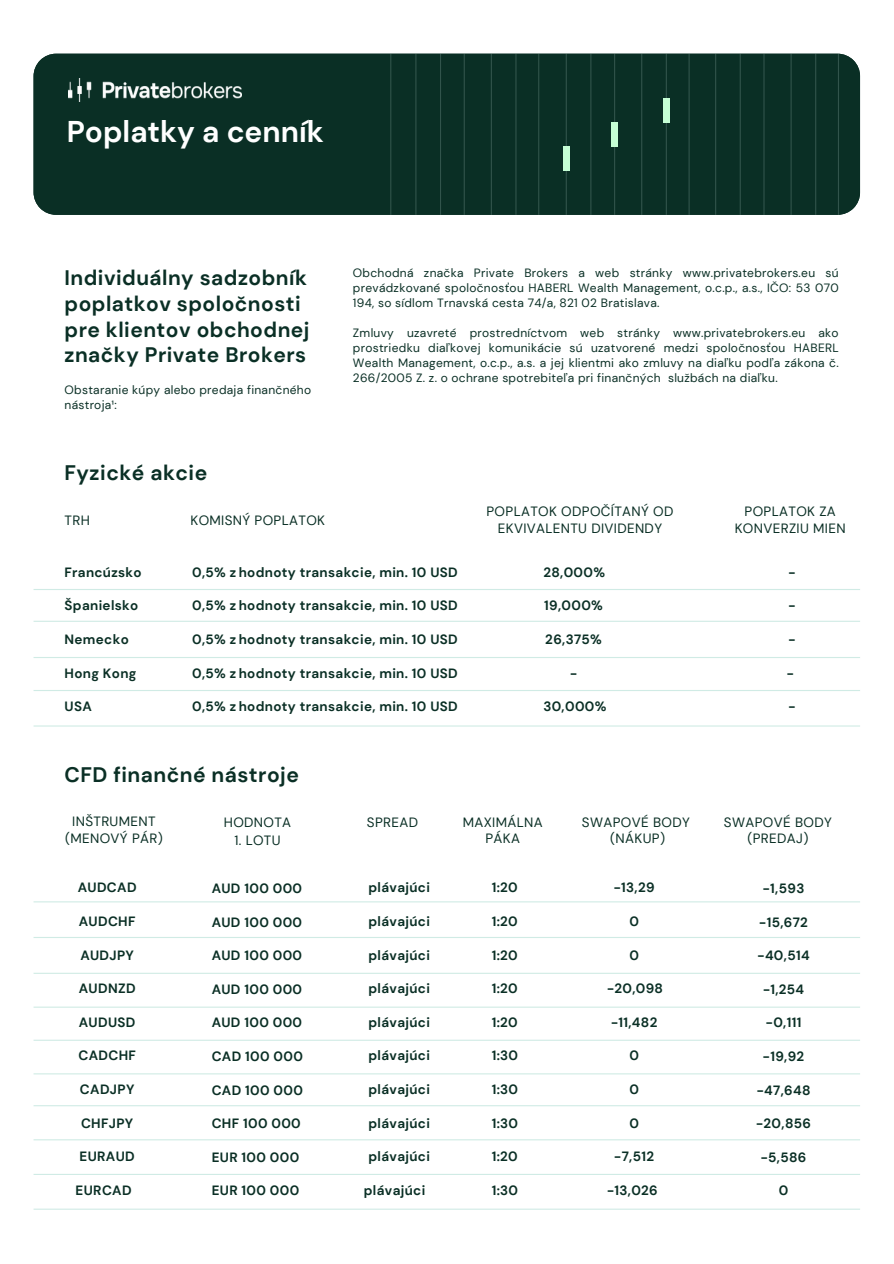
<style>
.page{position:relative;width:894px;height:1264px;background:#fff}
.page>*{position:absolute;margin:0;border:0;box-sizing:border-box;transform-origin:0 0}
.t1{font:700 30px "DM Sans";color:#fff}
.t2{font:700 21px/25.8px "DM Sans";letter-spacing:.025em;color:#0a2f25}
.t3{font:700 13.5px "DM Sans";letter-spacing:.025em;color:#0a2f25}
.t4{font:13.5px/16.8px "DM Sans";letter-spacing:.025em;color:#0a2f25;text-align:center}
.t5{font:12px/15px "DM Sans";letter-spacing:.025em;color:#0a2f25;text-align:justify}
</style>
<div class="page">
<div style="left:34px;top:54px;width:825px;height:161px;background:#0a2f25"></div>
<hr style="left:714px;top:54px;width:2px;height:161px;background:#d0ebe5">
<hr style="left:739px;top:54px;width:1px;height:161px;background:#d0ebe5">
<hr style="left:763px;top:54px;width:1px;height:161px;background:#d0ebe5">
<hr style="left:814px;top:54px;width:2px;height:161px;background:#d0ebe5">
<hr style="left:837px;top:54px;width:1px;height:161px;background:#d0ebe5">
<hr style="left:790px;top:54px;width:1px;height:161px;background:#d0ebe5">
<hr style="left:565px;top:54px;width:1px;height:161px;background:#d0ebe5">
<hr style="left:590px;top:54px;width:1px;height:161px;background:#d0ebe5">
<hr style="left:614px;top:54px;width:1px;height:161px;background:#d0ebe5">
<hr style="left:665px;top:54px;width:1px;height:161px;background:#d0ebe5">
<hr style="left:688px;top:54px;width:1px;height:161px;background:#d0ebe5">
<hr style="left:641px;top:54px;width:1px;height:161px;background:#d0ebe5">
<hr style="left:415px;top:54px;width:1px;height:161px;background:#d0ebe5">
<hr style="left:440px;top:54px;width:1px;height:161px;background:#d0ebe5">
<hr style="left:463px;top:54px;width:1px;height:161px;background:#d0ebe5">
<hr style="left:515px;top:54px;width:1px;height:161px;background:#d0ebe5">
<hr style="left:538px;top:54px;width:1px;height:161px;background:#d0ebe5">
<hr style="left:490px;top:54px;width:2px;height:161px;background:#d0ebe5">
<hr style="left:390px;top:54px;width:1px;height:161px;background:#d0ebe5">
<div style="left:663px;top:98px;width:6px;height:24px;background:#c5ffd5"></div>
<div style="left:611px;top:122px;width:6px;height:24px;background:#c5ffd5"></div>
<div style="left:563px;top:146px;width:6px;height:24px;background:#c5ffd5"></div>
<hr style="left:34px;top:589px;width:825px;height:1px;background:#d0ebe5">
<hr style="left:34px;top:620px;width:825px;height:2px;background:#d0ebe5">
<hr style="left:34px;top:657px;width:825px;height:1px;background:#d0ebe5">
<hr style="left:34px;top:690px;width:825px;height:1px;background:#d0ebe5">
<hr style="left:34px;top:725px;width:825px;height:1px;background:#d0ebe5">
<hr style="left:34px;top:901px;width:825px;height:1px;background:#d0ebe5">
<hr style="left:34px;top:936px;width:825px;height:2px;background:#d0ebe5">
<hr style="left:34px;top:972px;width:825px;height:1px;background:#d0ebe5">
<hr style="left:34px;top:1006px;width:825px;height:1px;background:#d0ebe5">
<hr style="left:34px;top:1039px;width:825px;height:1px;background:#d0ebe5">
<hr style="left:34px;top:1073px;width:825px;height:1px;background:#d0ebe5">
<hr style="left:34px;top:1105px;width:825px;height:1px;background:#d0ebe5">
<hr style="left:34px;top:1139px;width:825px;height:1px;background:#d0ebe5">
<hr style="left:34px;top:1173px;width:825px;height:1px;background:#d0ebe5">
<hr style="left:34px;top:1208px;width:825px;height:1px;background:#d0ebe5">
<img style="left:69px;top:79px;width:172px;height:22px">
<h4 class="t1" style="left:67px;top:112px;width:258px">Poplatky a cenník</h4>
<h4 class="t2" style="left:64px;top:265px;width:246px">Individuálny sadzobník poplatkov spoločnosti pre klientov obchodnej značky Private Brokers</h4>
<p class="t5" style="left:64px;top:382px;width:248px">Obstaranie kúpy alebo predaja finančného nástroja¹:</p>
<p class="t2" style="left:64px;top:459px;width:144px">Fyzické akcie</p>
<h4 class="t4" style="left:64px;top:511px;width:27px">TRH</h4>
<h4 class="t4" style="left:190px;top:511px;width:136px">KOMISNÝ POPLATOK</h4>
<p class="t5" style="left:353px;top:265px;width:487px">Obchodná značka Private Brokers a web stránky www.privatebrokers.eu sú prevádzkované spoločnosťou HABERL Wealth Management, o.c.p., a.s., IČO: 53 070<br>194, so sídlom Trnavská cesta 74/a, 821 02 Bratislava.</p>
<h4 class="t5" style="left:353px;top:325px;width:487px">Zmluvy uzavreté prostredníctvom web stránky www.privatebrokers.eu ako prostriedku diaľkovej komunikácie sú uzatvorené medzi spoločnosťou HABERL Wealth Management, o.c.p., a.s. a jej klientmi ako zmluvy na diaľku podľa zákona č.<br>266/2005 Z. z. o ochrane spotrebiteľa pri finančných službách na diaľku.</h4>
<h4 class="t4" style="left:486px;top:503px;width:188px">POPLATOK ODPOČÍTANÝ OD<br>EKVIVALENTU DIVIDENDY</h4>
<h5 class="t4" style="left:734px;top:503px;width:112px">POPLATOK ZA<br>KONVERZIU MIEN</h5>
<p class="t3" style="left:64px;top:563px;width:79px">Francúzsko</p>
<p class="t3" style="left:64px;top:597px;width:75px">Španielsko</p>
<p class="t3" style="left:64px;top:630px;width:66px">Nemecko</p>
<p class="t3" style="left:64px;top:664px;width:74px">Hong Kong</p>
<p class="t3" style="left:64px;top:698px;width:29px">USA</p>
<h1 class="t3" style="left:192px;top:563px;width:267px">0,5% z hodnoty transakcie, min. 10 USD</h1>
<h1 class="t3" style="left:192px;top:597px;width:267px">0,5% z hodnoty transakcie, min. 10 USD</h1>
<h1 class="t3" style="left:192px;top:630px;width:267px">0,5% z hodnoty transakcie, min. 10 USD</h1>
<h1 class="t3" style="left:192px;top:664px;width:267px">0,5% z hodnoty transakcie, min. 10 USD</h1>
<h1 class="t3" style="left:192px;top:698px;width:267px">0,5% z hodnoty transakcie, min. 10 USD</h1>
<p class="t2" style="left:64px;top:761px;width:236px">CFD finančné nástroje</p>
<h2 class="t3" style="left:543px;top:563px;width:63px">28,000%</h2>
<h2 class="t3" style="left:544px;top:597px;width:60px">19,000%</h2>
<h2 class="t3" style="left:545px;top:630px;width:58px">26,375%</h2>
<h2 class="t3" style="left:570px;top:664px;width:9px">-</h2>
<h2 class="t3" style="left:543px;top:698px;width:65px">30,000%</h2>
<p class="t3" style="left:788px;top:563px;width:9px">-</p>
<p class="t3" style="left:788px;top:597px;width:9px">-</p>
<p class="t3" style="left:788px;top:630px;width:9px">-</p>
<p class="t3" style="left:786px;top:664px;width:9px">-</p>
<h2 class="t3" style="left:788px;top:698px;width:9px">-</h2>
<h3 class="t4" style="left:65px;top:812px;width:99px">INŠTRUMENT (MENOVÝ PÁR)</h3>
<h5 class="t4" style="left:224px;top:814px;width:69px">HODNOTA</h5>
<h5 class="t4" style="left:234px;top:832px;width:48px">1. LOTU</h5>
<h5 class="t4" style="left:367px;top:814px;width:53px">SPREAD</h5>
<h5 class="t4" style="left:463px;top:814px;width:81px;line-height:15.8px">MAXIMÁLNA<br>PÁKA</h5>
<h3 class="t4" style="left:581px;top:814px;width:110px;line-height:15.8px">SWAPOVÉ BODY (NÁKUP)</h3>
<p class="t4" style="left:723px;top:814px;width:109px;line-height:15.8px">SWAPOVÉ BODY (PREDAJ)</p>
<h4 class="t3" style="left:78px;top:879px;width:60px">AUDCAD</h4>
<h4 class="t3" style="left:79px;top:912px;width:58px">AUDCHF</h4>
<h4 class="t3" style="left:80px;top:946px;width:55px">AUDJPY</h4>
<h4 class="t3" style="left:79px;top:979px;width:58px">AUDNZD</h4>
<h4 class="t3" style="left:79px;top:1013px;width:58px">AUDUSD</h4>
<h4 class="t3" style="left:78px;top:1047px;width:59px">CADCHF</h4>
<h4 class="t3" style="left:80px;top:1080px;width:56px">CADJPY</h4>
<h4 class="t3" style="left:81px;top:1114px;width:54px">CHFJPY</h4>
<h4 class="t3" style="left:79px;top:1147px;width:57px">EURAUD</h4>
<h4 class="t3" style="left:76px;top:1181px;width:57px">EURCAD</h4>
<h4 class="t3" style="left:212px;top:879px;width:92px">AUD 100 000</h4>
<h4 class="t3" style="left:212px;top:913px;width:92px">AUD 100 000</h4>
<h4 class="t3" style="left:212px;top:946px;width:92px">AUD 100 000</h4>
<h4 class="t3" style="left:212px;top:980px;width:92px">AUD 100 000</h4>
<h4 class="t3" style="left:212px;top:1013px;width:92px">AUD 100 000</h4>
<h4 class="t3" style="left:212px;top:1047px;width:93px">CAD 100 000</h4>
<h4 class="t3" style="left:212px;top:1081px;width:93px">CAD 100 000</h4>
<h4 class="t3" style="left:212px;top:1114px;width:91px">CHF 100 000</h4>
<h4 class="t3" style="left:212px;top:1148px;width:89px">EUR 100 000</h4>
<h4 class="t3" style="left:212px;top:1181px;width:89px">EUR 100 000</h4>
<h4 class="t3" style="left:368px;top:879px;width:63px">plávajúci</h4>
<h4 class="t3" style="left:368px;top:912px;width:63px">plávajúci</h4>
<h4 class="t3" style="left:368px;top:946px;width:63px">plávajúci</h4>
<h4 class="t3" style="left:368px;top:979px;width:63px">plávajúci</h4>
<h4 class="t3" style="left:368px;top:1013px;width:63px">plávajúci</h4>
<h4 class="t3" style="left:368px;top:1047px;width:63px">plávajúci</h4>
<h4 class="t3" style="left:368px;top:1080px;width:63px">plávajúci</h4>
<h4 class="t3" style="left:368px;top:1114px;width:63px">plávajúci</h4>
<h4 class="t3" style="left:368px;top:1147px;width:63px">plávajúci</h4>
<h4 class="t3" style="left:364px;top:1181px;width:63px">plávajúci</h4>
<h4 class="t3" style="left:491px;top:879px;width:28px">1:20</h4>
<h4 class="t3" style="left:491px;top:912px;width:28px">1:20</h4>
<h4 class="t3" style="left:491px;top:946px;width:28px">1:20</h4>
<h4 class="t3" style="left:491px;top:979px;width:28px">1:20</h4>
<h4 class="t3" style="left:491px;top:1013px;width:28px">1:20</h4>
<h4 class="t3" style="left:491px;top:1047px;width:28px">1:30</h4>
<h4 class="t3" style="left:491px;top:1080px;width:28px">1:30</h4>
<h4 class="t3" style="left:491px;top:1114px;width:28px">1:30</h4>
<h4 class="t3" style="left:491px;top:1147px;width:28px">1:20</h4>
<h4 class="t3" style="left:491px;top:1181px;width:28px">1:30</h4>
<h5 class="t3" style="left:613px;top:879px;width:42px">-13,29</h5>
<h5 class="t3" style="left:629px;top:912px;width:11px">0</h5>
<h5 class="t3" style="left:629px;top:946px;width:11px">0</h5>
<h5 class="t3" style="left:607px;top:979px;width:58px">-20,098</h5>
<h5 class="t3" style="left:611px;top:1013px;width:48px">-11,482</h5>
<h5 class="t3" style="left:629px;top:1047px;width:11px">0</h5>
<h5 class="t3" style="left:629px;top:1080px;width:11px">0</h5>
<h5 class="t3" style="left:629px;top:1114px;width:11px">0</h5>
<h5 class="t3" style="left:614px;top:1147px;width:41px">-7,512</h5>
<h5 class="t3" style="left:607px;top:1181px;width:52px">-13,026</h5>
<h5 class="t3" style="left:762px;top:879px;width:43px">-1,593</h5>
<h5 class="t3" style="left:759px;top:913px;width:50px">-15,672</h5>
<h5 class="t3" style="left:757px;top:946px;width:54px">-40,514</h5>
<h5 class="t3" style="left:762px;top:980px;width:43px">-1,254</h5>
<h5 class="t3" style="left:765px;top:1013px;width:37px">-0,111</h5>
<h5 class="t3" style="left:762px;top:1047px;width:43px">-19,92</h5>
<h5 class="t3" style="left:756px;top:1081px;width:55px">-47,648</h5>
<h5 class="t3" style="left:756px;top:1114px;width:56px">-20,856</h5>
<h5 class="t3" style="left:760px;top:1148px;width:47px">-5,586</h5>
<h5 class="t3" style="left:778px;top:1181px;width:11px">0</h5>
</div>
